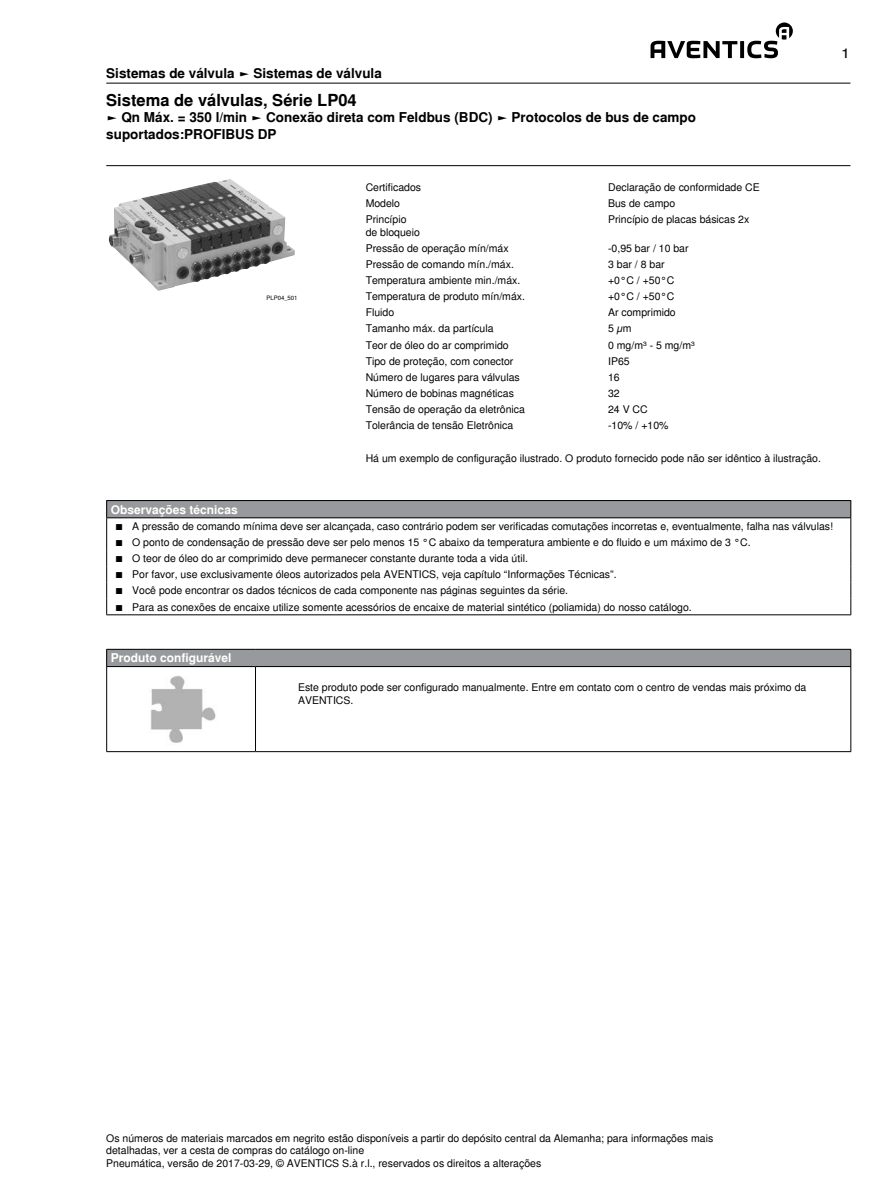
<style>
.page{position:relative;width:893px;height:1191px;background:#fff}
.page>*{position:absolute;margin:0;border:0;box-sizing:border-box;transform-origin:0 0}
.t1{font:700 16.5px "Nimbus Sans Global";color:#000}
.t2{font:700 13.5px/16.5px "Nimbus Sans Global";color:#000}
.t3{font:13.5px "Nimbus Sans Global";color:#000;scale:1.2 1}
.t4{font:700 12px "Nimbus Sans Global";color:#fff}
.t5{font:10.5px/12.6px "Nimbus Sans Global";color:#000}
.t6{font:6px "Nimbus Sans Global";color:#000}
</style>
<div class="page">
<svg style="left:650px;top:23px;width:143px;height:35px"></svg>
<hr style="left:106px;top:83px;width:744px;height:1px;background:#000">
<hr style="left:106px;top:165px;width:744px;height:1px;background:#000">
<img style="left:108px;top:179px;width:187px;height:112px">
<div style="left:107px;top:500px;width:744px;height:18px;background:#97999c"></div>
<hr style="left:128px;top:500px;width:723px;height:1px;background:#000">
<hr style="left:128px;top:517px;width:723px;height:1px;background:#000">
<svg style="left:850px;top:501px;width:1px;height:113px"></svg>
<svg style="left:106px;top:500px;width:22px;height:115px"></svg>
<hr style="left:128px;top:614px;width:723px;height:1px;background:#000">
<div style="left:107px;top:649px;width:744px;height:17px;background:#97999c"></div>
<hr style="left:107px;top:649px;width:148px;height:1px;background:#000">
<svg style="left:106px;top:649px;width:1px;height:17px"></svg>
<hr style="left:255px;top:649px;width:596px;height:1px;background:#000">
<svg style="left:851px;top:649px;width:1px;height:17px"></svg>
<hr style="left:106px;top:666px;width:149px;height:1px;background:#000">
<hr style="left:255px;top:666px;width:596px;height:1px;background:#000">
<hr style="left:106px;top:667px;width:1px;height:84px;background:#000">
<hr style="left:255px;top:667px;width:1px;height:84px;background:#000">
<hr style="left:850px;top:667px;width:1px;height:84px;background:#000">
<hr style="left:106px;top:751px;width:149px;height:1px;background:#000">
<hr style="left:255px;top:751px;width:596px;height:1px;background:#000">
<img style="left:150px;top:676px;width:66px;height:67px">
<p class="t2" style="left:106px;top:65px;width:277px">Sistemas de válvula ► Sistemas de válvula</p>
<h1 class="t1" style="left:106px;top:87px;width:252px">Sistema de válvulas, Série LP04</h1>
<p class="t2" style="left:106px;top:109px;width:591px">► Qn Máx. = 350 l/min ► Conexão direta com Feldbus (BDC) ► Protocolos de bus de campo suportados:PROFIBUS DP</p>
<p class="t3" style="left:841px;top:43px;width:9px">1</p>
<p class="t6" style="left:267px;top:293px;width:33px">PLP04_501</p>
<p class="t5" style="left:366px;top:180px;width:57px">Certificados</p>
<p class="t5" style="left:608px;top:180px;width:153px">Declaração de conformidade CE</p>
<p class="t5" style="left:366px;top:196px;width:36px">Modelo</p>
<p class="t5" style="left:608px;top:196px;width:69px">Bus de campo</p>
<p class="t5" style="left:366px;top:212px;width:56px">Princípio de bloqueio</p>
<p class="t5" style="left:608px;top:212px;width:143px">Princípio de placas básicas 2x</p>
<p class="t5" style="left:366px;top:241px;width:144px">Pressão de operação mín/máx</p>
<p class="t5" style="left:608px;top:241px;width:82px">-0,95 bar / 10 bar</p>
<p class="t5" style="left:366px;top:257px;width:150px">Pressão de comando mín./máx.</p>
<p class="t5" style="left:608px;top:257px;width:58px">3 bar / 8 bar</p>
<p class="t5" style="left:366px;top:273px;width:156px">Temperatura ambiente min./máx.</p>
<p class="t5" style="left:608px;top:273px;width:68px">+0°C / +50°C</p>
<p class="t5" style="left:366px;top:290px;width:161px">Temperatura de produto mín/máx.</p>
<p class="t5" style="left:608px;top:290px;width:68px">+0°C / +50°C</p>
<p class="t5" style="left:366px;top:306px;width:30px">Fluido</p>
<p class="t5" style="left:608px;top:306px;width:69px">Ar comprimido</p>
<p class="t5" style="left:366px;top:322px;width:129px">Tamanho máx. da partícula</p>
<p class="t5" style="left:608px;top:322px;width:25px">5 µm</p>
<p class="t5" style="left:366px;top:338px;width:144px">Teor de óleo do ar comprimido</p>
<p class="t5" style="left:608px;top:338px;width:88px">0 mg/m³ - 5 mg/m³</p>
<p class="t5" style="left:366px;top:354px;width:149px">Tipo de proteção, com conector</p>
<p class="t5" style="left:608px;top:354px;width:23px">IP65</p>
<p class="t5" style="left:366px;top:370px;width:156px">Número de lugares para válvulas</p>
<p class="t5" style="left:608px;top:370px;width:13px">16</p>
<p class="t5" style="left:366px;top:386px;width:150px">Número de bobinas magnéticas</p>
<p class="t5" style="left:608px;top:386px;width:13px">32</p>
<p class="t5" style="left:366px;top:403px;width:161px">Tensão de operação da eletrônica</p>
<p class="t5" style="left:608px;top:403px;width:41px">24 V CC</p>
<p class="t5" style="left:366px;top:419px;width:149px">Tolerância de tensão Eletrônica</p>
<p class="t5" style="left:608px;top:419px;width:62px">-10% / +10%</p>
<p class="t5" style="left:366px;top:451px;width:457px">Há um exemplo de configuração ilustrado. O produto fornecido pode não ser idêntico à ilustração.</p>
<p class="t4" style="left:111px;top:500px;width:128px">Observações técnicas</p>
<p class="t5" style="left:115px;top:519px;width:720px">■ A pressão de comando mínima deve ser alcançada, caso contrário podem ser verificadas comutações incorretas e, eventualmente, falha nas válvulas!</p>
<p class="t5" style="left:115px;top:535px;width:637px">■ O ponto de condensação de pressão deve ser pelo menos 15 °C abaixo da temperatura ambiente e do fluido e um máximo de 3 °C.</p>
<p class="t5" style="left:115px;top:551px;width:414px">■ O teor de óleo do ar comprimido deve permanecer constante durante toda a vida útil.</p>
<p class="t5" style="left:115px;top:567px;width:503px">■ Por favor, use exclusivamente óleos autorizados pela AVENTICS, veja capítulo “Informações Técnicas”.</p>
<p class="t5" style="left:115px;top:584px;width:455px">■ Você pode encontrar os dados técnicos de cada componente nas páginas seguintes da série.</p>
<p class="t5" style="left:115px;top:600px;width:578px">■ Para as conexões de encaixe utilize somente acessórios de encaixe de material sintético (poliamida) do nosso catálogo.</p>
<p class="t4" style="left:111px;top:649px;width:122px">Produto configurável</p>
<p class="t5" style="left:298px;top:680px;width:510px">Este produto pode ser configurado manualmente. Entre em contato com o centro de vendas mais próximo da<br>AVENTICS.</p>
<p class="t5" style="left:106px;top:1131px;width:608px">Os números de materiais marcados em negrito estão disponíveis a partir do depósito central da Alemanha; para informações mais detalhadas, ver a cesta de compras do catálogo on-line<br>Pneumática, versão de 2017-03-29, © AVENTICS S.à r.l., reservados os direitos a alterações</p>
</div>
